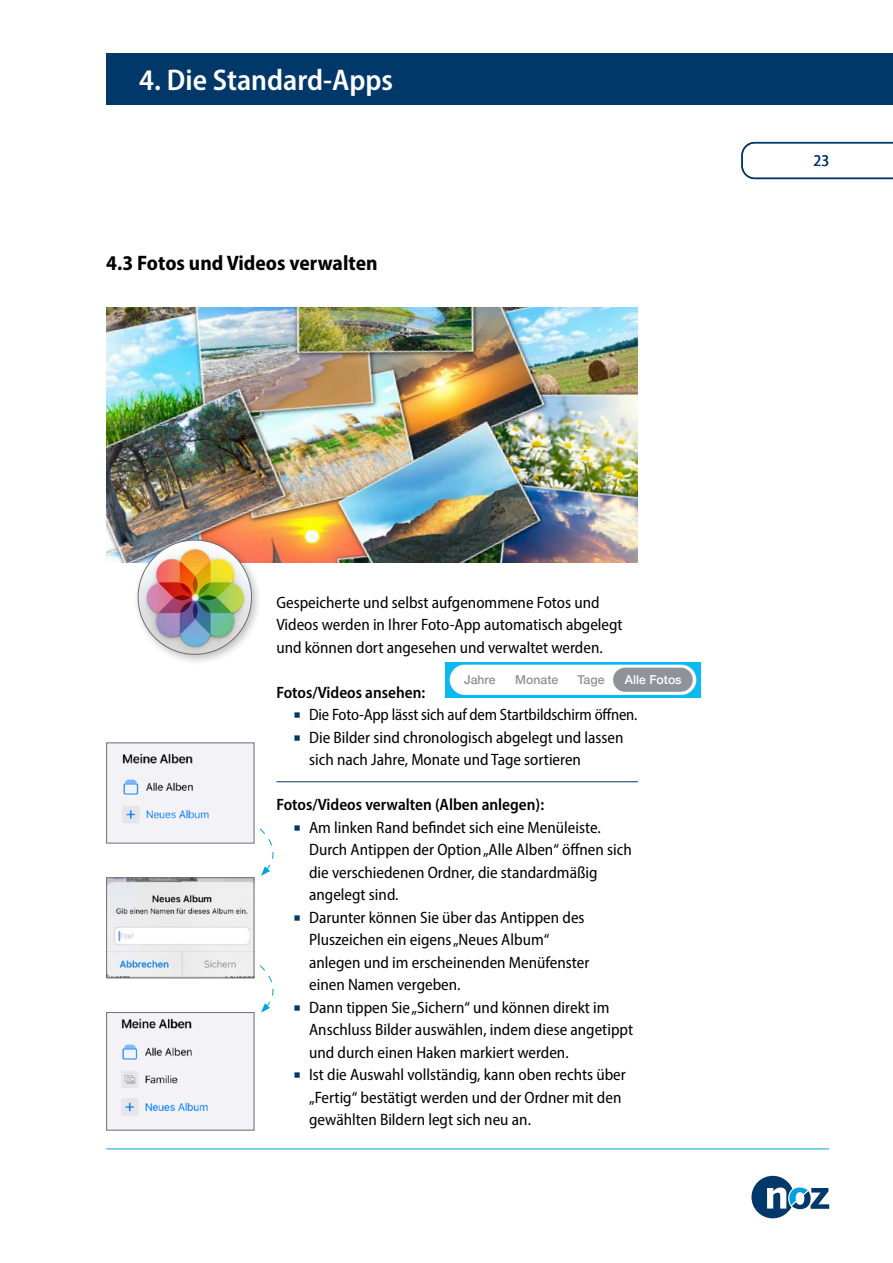
<style>
.page{position:relative;width:893px;height:1263px;background:#fff}
.page>*{position:absolute;margin:0;border:0;box-sizing:border-box;transform-origin:0 0}
.t1{font:600 semi-condensed 30px "Myriad Pro";color:#fff}
.t2{font:700 semi-condensed 21px "Myriad Pro";color:#000}
.t3{font:semi-condensed 16.5px/22.5px "Myriad Pro";color:#000}
.t4{font:600 semi-condensed 16.5px "Myriad Pro";color:#000}
.t5{font:semi-condensed 16.5px "Myriad Pro";color:#003869}
.t6{font:500 12.3px "Helvetica Neue";color:#8e9399}
.t7{font:500 12.3px "Helvetica Neue";color:#fff}
.s1{color:#003869}
</style>
<div class="page">
<svg style="left:741px;top:141px;width:152px;height:39px"></svg>
<svg style="left:751px;top:1176px;width:78px;height:42px"></svg>
<hr style="left:106px;top:1148px;width:723px;height:1px;background:#009fe3">
<div style="left:106px;top:54px;width:787px;height:51px;background:#003869"></div>
<img style="left:106px;top:308px;width:532px;height:255px">
<div style="left:133px;top:534px;width:130px;height:132px;background:#000;opacity:.25"></div>
<img style="left:138px;top:540px;width:113px;height:114px;border-radius:57px">
<hr style="left:276px;top:781px;width:362px;height:1px;background:#003869">
<svg style="left:259px;top:828px;width:15px;height:48px"></svg>
<svg style="left:259px;top:965px;width:15px;height:48px"></svg>
<svg style="left:445px;top:662px;width:256px;height:36px;background:#15bdef"></svg>
<div style="left:450px;top:665px;width:246px;height:30px;background:#fff;border-radius:15px"></div>
<div style="left:613px;top:668px;width:80px;height:24px;background:#8e9399;border-radius:12px"></div>
<img style="left:108px;top:745px;width:144px;height:96px">
<img style="left:108px;top:879px;width:144px;height:97px">
<div style="left:106px;top:877px;width:148px;height:101px;border:1px solid #706f6f"></div>
<img style="left:108px;top:1014px;width:144px;height:114px">
<div style="left:106px;top:1012px;width:148px;height:118px;border:1px solid #706f6f"></div>
<h1 class="t1" style="left:139px;top:61px;width:255px">4. Die Standard-Apps</h1>
<p class="t2" style="left:106px;top:249px;width:273px">4.3 Fotos und Videos verwalten</p>
<p class="t3" style="left:276px;top:591px;width:348px">Gespeicherte und selbst aufgenommene Fotos und<br>Videos werden in Ihrer Foto-App automatisch abgelegt und können dort angesehen und verwaltet werden.</p>
<p class="t4" style="left:276px;top:682px;width:150px">Fotos/Videos ansehen:</p>
<p class="t3" style="left:293px;top:703px;width:346px"><span class="s1">○</span> Die Foto-App lässt sich auf dem Startbildschirm öffnen.</p>
<p class="t3" style="left:309px;top:726px;width:316px;text-indent:-16px"><span class="s1">○</span> Die Bilder sind chronologisch abgelegt und lassen sich nach Jahre, Monate und Tage sortieren</p>
<p class="t4" style="left:276px;top:794px;width:269px">Fotos/Videos verwalten (Alben anlegen):</p>
<p class="t3" style="left:309px;top:816px;width:324px;text-indent:-16px"><span class="s1">○</span> Am linken Rand befindet sich eine Menüleiste.<br>Durch Antippen der Option „Alle Alben“ öffnen sich die verschiedenen Ordner, die standardmäßig angelegt sind.</p>
<p class="t3" style="left:309px;top:906px;width:282px;text-indent:-16px"><span class="s1">○</span> Darunter können Sie über das Antippen des Pluszeichen ein eigens „Neues Album“ anlegen und im erscheinenden Menüfenster einen Namen vergeben.</p>
<p class="t3" style="left:309px;top:996px;width:326px;text-indent:-16px"><span class="s1">○</span> Dann tippen Sie „Sichern“ und können direkt im<br>Anschluss Bilder auswählen, indem diese angetippt und durch einen Haken markiert werden.</p>
<p class="t3" style="left:309px;top:1063px;width:318px;text-indent:-16px"><span class="s1">○</span> Ist die Auswahl vollständig, kann oben rechts über „Fertig“ bestätigt werden und der Ordner mit den gewählten Bildern legt sich neu an.</p>
<p class="t6" style="left:464px;top:670px;width:33px">Jahre</p>
<p class="t6" style="left:515px;top:670px;width:45px">Monate</p>
<p class="t6" style="left:578px;top:670px;width:29px">Tage</p>
<p class="t7" style="left:625px;top:670px;width:58px">Alle Fotos</p>
<p class="t5" style="left:813px;top:151px;width:17px">23</p>
</div>
